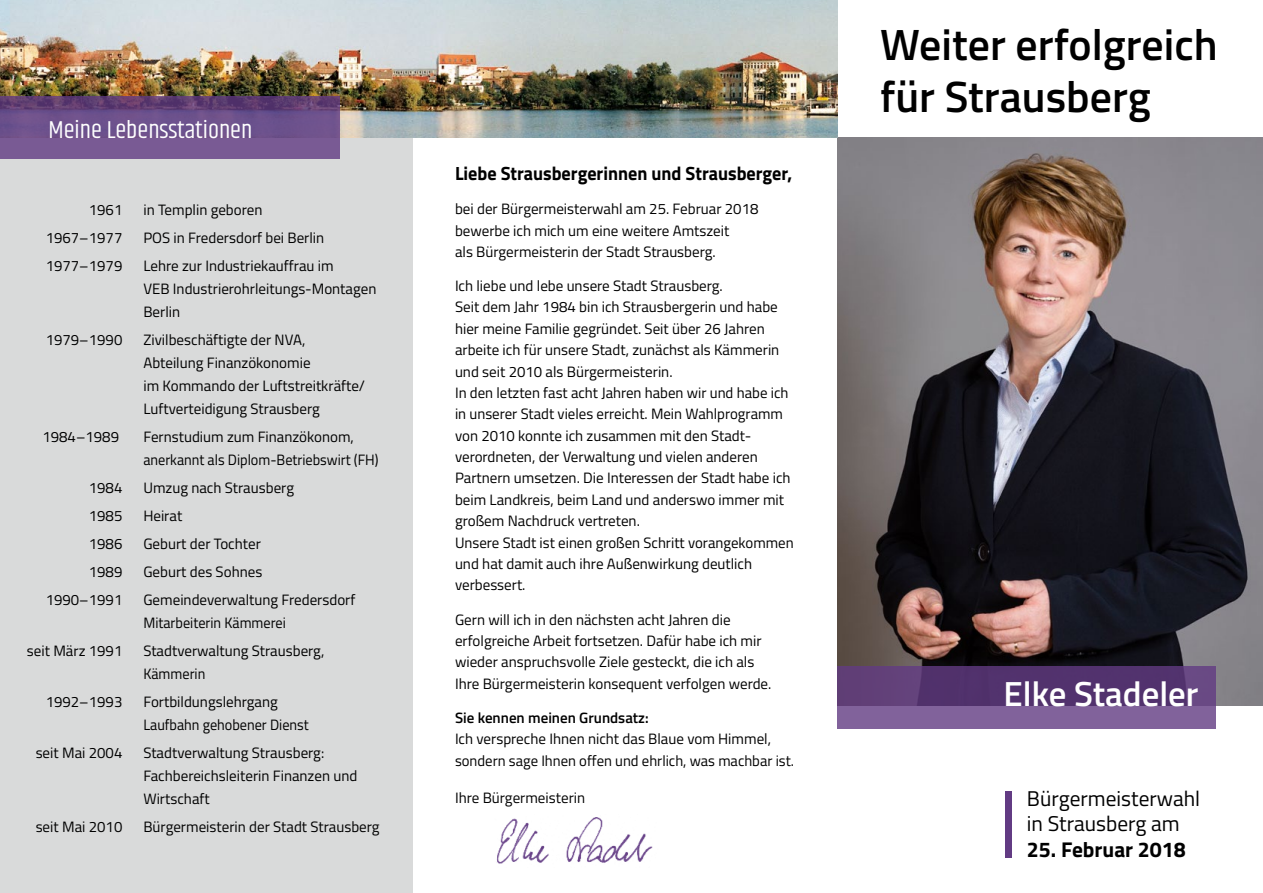
<style>
.page{position:relative;width:1263px;height:893px;background:#fff}
.page>*{position:absolute;margin:0;border:0;box-sizing:border-box;transform-origin:0 0}
.t1{font:600 43.8px/51.9px "Titillium Web";color:#000}
.t2{font:600 34.8px "Titillium Web";color:#fff}
.t3{font:24.9px "Khand";color:#fff}
.t4{font:21.3px/25.7px "Titillium Web";color:#000}
.t5{font:700 21.3px "Titillium Web";color:#000}
.t6{font:700 19.2px "Titillium Web";color:#000;scale:.95 1}
.t7{font:15px/21.5px "Titillium Web";color:#000}
.t8{font:600 15px "Titillium Web";color:#000}
</style>
<div class="page">
<div style="left:0;top:0;width:412px;height:893px;background:#d9dada"></div>
<img style="left:838px;top:137px;width:425px;height:569px">
<svg style="left:838px;top:666px;width:378px;height:63px;background:#664680"></svg>
<div style="left:1006px;top:791px;width:6px;height:66px;background:#623b83"></div>
<img style="left:0;top:0;width:838px;height:137px">
<svg style="left:0;top:96px;width:340px;height:62px;background:#6d4f88"></svg>
<img style="left:496px;top:817px;width:157px;height:47px">
<h3 class="t3" style="left:48px;top:114px;width:205px">Meine Lebensstationen</h3>
<p class="t7" style="left:89px;top:198px;width:35px">1961</p>
<p class="t7" style="left:143px;top:198px;width:121px">in Templin geboren</p>
<p class="t7" style="left:46px;top:226px;width:78px">1967–1977</p>
<p class="t7" style="left:143px;top:226px;width:182px">POS in Fredersdorf bei Berlin</p>
<p class="t7" style="left:46px;top:254px;width:78px">1977–1979</p>
<p class="t7" style="left:143px;top:254px;width:234px;line-height:22.8px">Lehre zur Industriekauffrau im<br>VEB Industrierohrleitungs-Montagen<br>Berlin</p>
<p class="t7" style="left:46px;top:328px;width:78px">1979–1990</p>
<p class="t7" style="left:143px;top:327px;width:223px;line-height:22.8px">Zivilbeschäftigte der NVA,<br>Abteilung Finanzökonomie<br>im Kommando der Luftstreitkräfte/<br>Luftverteidigung Strausberg</p>
<p class="t7" style="left:42px;top:425px;width:78px">1984–1989</p>
<p class="t7" style="left:143px;top:424px;width:237px;line-height:23px">Fernstudium zum Finanzökonom, anerkannt als Diplom-Betriebswirt (FH)</p>
<p class="t7" style="left:89px;top:476px;width:35px">1984</p>
<p class="t7" style="left:143px;top:476px;width:152px">Umzug nach Strausberg</p>
<p class="t7" style="left:89px;top:504px;width:35px">1985</p>
<p class="t7" style="left:143px;top:504px;width:40px">Heirat</p>
<p class="t7" style="left:89px;top:532px;width:35px">1986</p>
<p class="t7" style="left:143px;top:532px;width:119px">Geburt der Tochter</p>
<p class="t7" style="left:89px;top:560px;width:35px">1989</p>
<p class="t7" style="left:143px;top:560px;width:120px">Geburt des Sohnes</p>
<p class="t7" style="left:46px;top:588px;width:78px">1990–1991</p>
<p class="t7" style="left:143px;top:588px;width:214px;line-height:23px">Gemeindeverwaltung Fredersdorf<br>Mitarbeiterin Kämmerei</p>
<p class="t7" style="left:27px;top:639px;width:97px">seit März 1991</p>
<p class="t7" style="left:143px;top:639px;width:182px;line-height:22.8px">Stadtverwaltung Strausberg,<br>Kämmerin</p>
<p class="t7" style="left:46px;top:690px;width:78px">1992–1993</p>
<p class="t7" style="left:143px;top:690px;width:167px;line-height:22.8px">Fortbildungslehrgang<br>Laufbahn gehobener Dienst</p>
<p class="t7" style="left:36px;top:741px;width:88px">seit Mai 2004</p>
<p class="t7" style="left:143px;top:741px;width:215px;line-height:22.8px">Stadtverwaltung Strausberg:<br>Fachbereichsleiterin Finanzen und<br>Wirtschaft</p>
<p class="t7" style="left:36px;top:815px;width:88px">seit Mai 2010</p>
<p class="t7" style="left:143px;top:815px;width:238px">Bürgermeisterin der Stadt Strausberg</p>
<p class="t6" style="left:455px;top:159px;width:356px">Liebe Strausbergerinnen und Strausberger,</p>
<p class="t7" style="left:455px;top:198px;width:305px">bei der Bürgermeisterwahl am 25. Februar 2018 bewerbe ich mich um eine weitere Amtszeit<br>als Bürgermeisterin der Stadt Strausberg.</p>
<p class="t7" style="left:455px;top:274px;width:340px">Ich liebe und lebe unsere Stadt Strausberg.<br>Seit dem Jahr 1984 bin ich Strausbergerin und habe hier meine Familie gegründet. Seit über 26 Jahren arbeite ich für unsere Stadt, zunächst als Kämmerin und seit 2010 als Bürgermeisterin.<br>In den letzten fast acht Jahren haben wir und habe ich in unserer Stadt vieles erreicht. Mein Wahlprogramm von 2010 konnte ich zusammen mit den Stadt&shy;verordneten, der Verwaltung und vielen anderen Partnern umsetzen. Die Interessen der Stadt habe ich beim Landkreis, beim Land und anderswo immer mit großem Nachdruck vertreten.<br>Unsere Stadt ist einen großen Schritt vorangekommen und hat damit auch ihre Außenwirkung deutlich verbessert.</p>
<p class="t7" style="left:455px;top:608px;width:318px">Gern will ich in den nächsten acht Jahren die erfolgreiche Arbeit fortsetzen. Dafür habe ich mir wieder anspruchsvolle Ziele gesteckt, die ich als Ihre Bürgermeisterin konsequent verfolgen werde.</p>
<p class="t8" style="left:455px;top:706px;width:195px">Sie kennen meinen Grundsatz:</p>
<p class="t7" style="left:455px;top:727px;width:341px">Ich verspreche Ihnen nicht das Blaue vom Himmel, sondern sage Ihnen offen und ehrlich, was machbar ist.</p>
<p class="t7" style="left:455px;top:787px;width:132px">Ihre Bürgermeisterin</p>
<h1 class="t1" style="left:880px;top:17px;width:339px">Weiter erfolgreich für Strausberg</h1>
<h2 class="t2" style="left:1003px;top:667px;width:196px">Elke Stadeler</h2>
<h3 class="t4" style="left:1027px;top:784px;width:175px">Bürgermeisterwahl in Strausberg am</h3>
<h3 class="t5" style="left:1027px;top:833px;width:160px">25. Februar 2018</h3>
</div>
